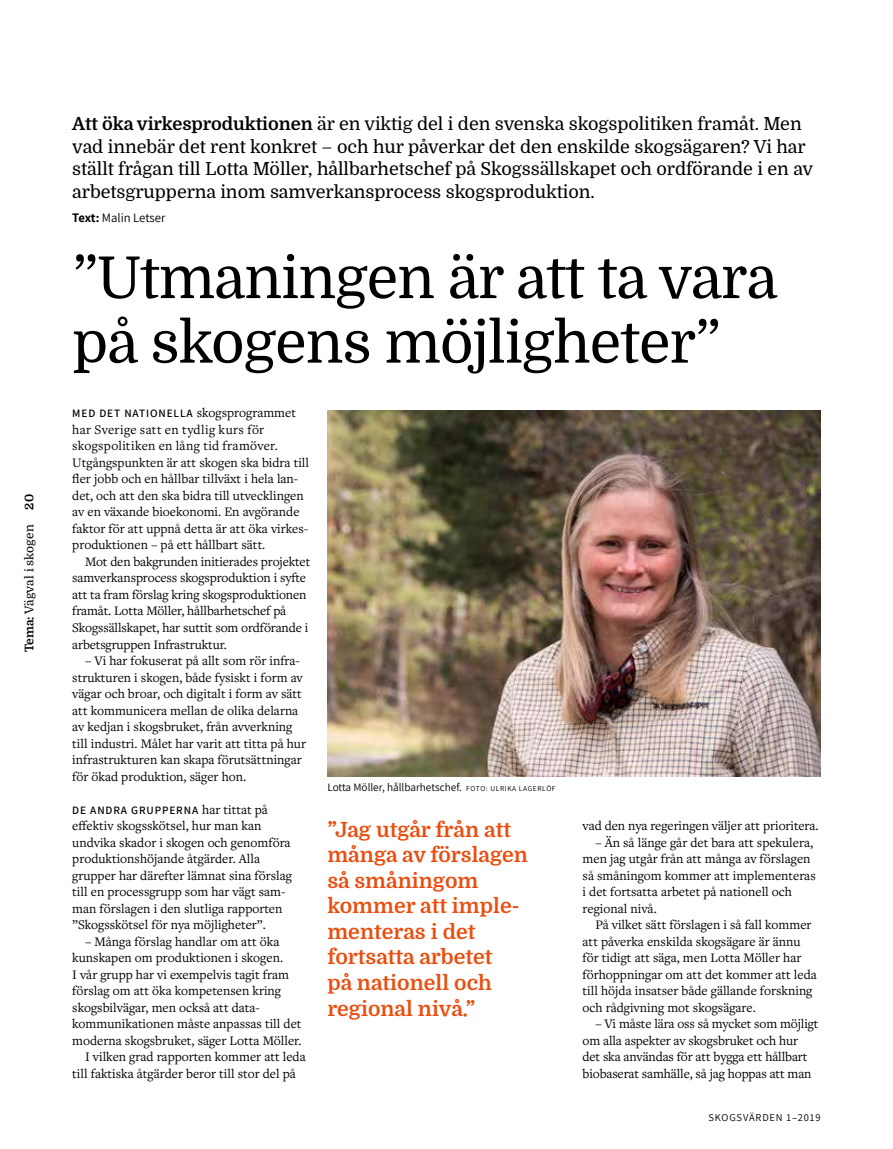
<style>
.page{position:relative;width:893px;height:1149px;background:#fff}
.page>*{position:absolute;margin:0;border:0;box-sizing:border-box;transform-origin:0 0}
.t1{font:57.75px/64.5px "Domine";letter-spacing:-.015em;color:#000}
.t2{font:700 21px/25.5px "Domine";color:#e94e0f}
.t3{font:18px/22.5px "Domine";letter-spacing:-.005em;color:#000}
.t4{font:13.5px/16.5px "Freight Text Pro";color:#000}
.t5{font:12.75px "Assistant";color:#000}
.t6{font:12px "Domine";color:#000}
.t7{font:700 12px "Domine";color:#000}
.t8{font:600 11.25px "Assistant";letter-spacing:.08em;color:#000}
.t9{font:11.25px "Assistant";color:#000}
.t10{font:10.5px "Assistant";letter-spacing:.08em;color:#000}
.s1{font-weight:700}
.s2{font-family:"Freight Text Pro";font-weight:400;font-size:13.5px}
.s3{font-size:7.5px}
</style>
<div class="page">
<img style="left:327px;top:410px;width:494px;height:366px">
<p class="t7" style="left:23px;top:509px;width:17px;rotate:-90deg">20</p>
<p class="t6" style="left:23px;top:652px;width:129px;rotate:-90deg"><span class="s1">Tema:</span> Vägval i skogen</p>
<p class="t3" style="left:72px;top:113px;width:742px"><span class="s1">Att öka virkesproduktionen</span> är en viktig del i den svenska skogspolitiken framåt. Men vad innebär det rent konkret – och hur påverkar det den enskilde skogsägaren? Vi har ställt frågan till Lotta Möller, hållbarhetschef på Skogssällskapet och ordförande i en av arbetsgrupperna inom samverkansprocess skogsproduktion.</p>
<p class="t5" style="left:72px;top:209px;width:95px"><span class="s1">Text:</span> Malin Letser</p>
<h1 class="t1" style="left:72px;top:247px;width:707px">”Utmaningen är att ta vara på skogens möjligheter”</h1>
<p class="t8" style="left:72px;top:406px;width:225px">MED DET NATIONELLA <span class="s2">skogsprogrammet</span></p>
<p class="t4" style="left:72px;top:420px;width:238px">har Sverige satt en tydlig kurs för skogspolitiken en lång tid framöver.<br>Utgångspunkten är att skogen ska bidra till fler jobb och en hållbar tillväxt i hela lan&shy;det, och att den ska bidra till utvecklingen av en växande bioekonomi. En avgörande faktor för att uppnå detta är att öka virkes&shy;produktionen – på ett hållbart sätt.</p>
<p class="t4" style="left:72px;top:552px;width:240px;text-indent:13px">Mot den bakgrunden initierades projektet samverkansprocess skogsproduktion i syfte att ta fram förslag kring skogsproduktionen framåt. Lotta Möller, hållbarhetschef på Skogssällskapet, har suttit som ordförande i arbetsgruppen Infrastruktur.</p>
<p class="t4" style="left:72px;top:651px;width:235px;text-indent:13px">– Vi har fokuserat på allt som rör infra&shy;strukturen i skogen, både fysiskt i form av vägar och broar, och digitalt i form av sätt att kommunicera mellan de olika delarna av kedjan i skogsbruket, från avverkning till industri. Målet har varit att titta på hur infrastrukturen kan skapa förutsättningar för ökad produktion, säger hon.</p>
<p class="t8" style="left:72px;top:802px;width:197px">DE ANDRA GRUPPERNA <span class="s2">har tittat på</span></p>
<p class="t4" style="left:72px;top:816px;width:221px">effektiv skogsskötsel, hur man kan undvika skador i skogen och genomföra produktionshöjande åtgärder. Alla grupper har därefter lämnat sina förslag till en processgrupp som har vägt sam&shy;man förslagen i den slutliga rapporten ”Skogsskötsel för nya möjligheter”.</p>
<p class="t4" style="left:85px;top:932px;width:196px">– Många förslag handlar om att öka</p>
<p class="t4" style="left:72px;top:948px;width:212px">kunskapen om produktionen i skogen.</p>
<p class="t4" style="left:72px;top:965px;width:218px">I vår grupp har vi exempelvis tagit fram</p>
<p class="t4" style="left:72px;top:981px;width:210px">förslag om att öka kompetensen kring</p>
<p class="t4" style="left:72px;top:998px;width:189px">skogsbilvägar, men också att data-</p>
<p class="t4" style="left:72px;top:1014px;width:231px">kommunikationen måste anpassas till det</p>
<p class="t4" style="left:72px;top:1031px;width:231px">moderna skogsbruket, säger Lotta Möller.</p>
<p class="t4" style="left:85px;top:1047px;width:222px">I vilken grad rapporten kommer att leda</p>
<p class="t4" style="left:72px;top:1064px;width:225px">till faktiska åtgärder beror till stor del på</p>
<p class="t9" style="left:327px;top:779px;width:230px">Lotta Möller, hållbarhetschef. <span class="s3">FOTO: ULRIKA LAGERLÖF</span></p>
<h2 class="t2" style="left:327px;top:817px;width:202px">”Jag utgår från att många av förslagen så småningom kommer att imple&shy;menteras i det fortsatta arbetet<br>på nationell och regional nivå.”</h2>
<p class="t4" style="left:583px;top:816px;width:237px">vad den nya regeringen väljer att prioritera.</p>
<p class="t4" style="left:583px;top:833px;width:235px;text-indent:13px">– Än så länge går det bara att spekulera, men jag utgår från att många av förslagen så småningom kommer att implementeras i det fortsatta arbetet på nationell och regional nivå.</p>
<p class="t4" style="left:583px;top:915px;width:236px;text-indent:13px">På vilket sätt förslagen i så fall kommer att påverka enskilda skogsägare är ännu för tidigt att säga, men Lotta Möller har förhoppningar om att det kommer att leda till höjda insatser både gällande forskning och rådgivning mot skogsägare.</p>
<p class="t4" style="left:583px;top:1014px;width:237px;text-indent:13px">– Vi måste lära oss så mycket som möjligt om alla aspekter av skogsbruket och hur det ska användas för att bygga ett hållbart biobaserat samhälle, så jag hoppas att man</p>
<p class="t10" style="left:708px;top:1109px;width:114px">SKOGSVÄRDEN 1–2019</p>
</div>
